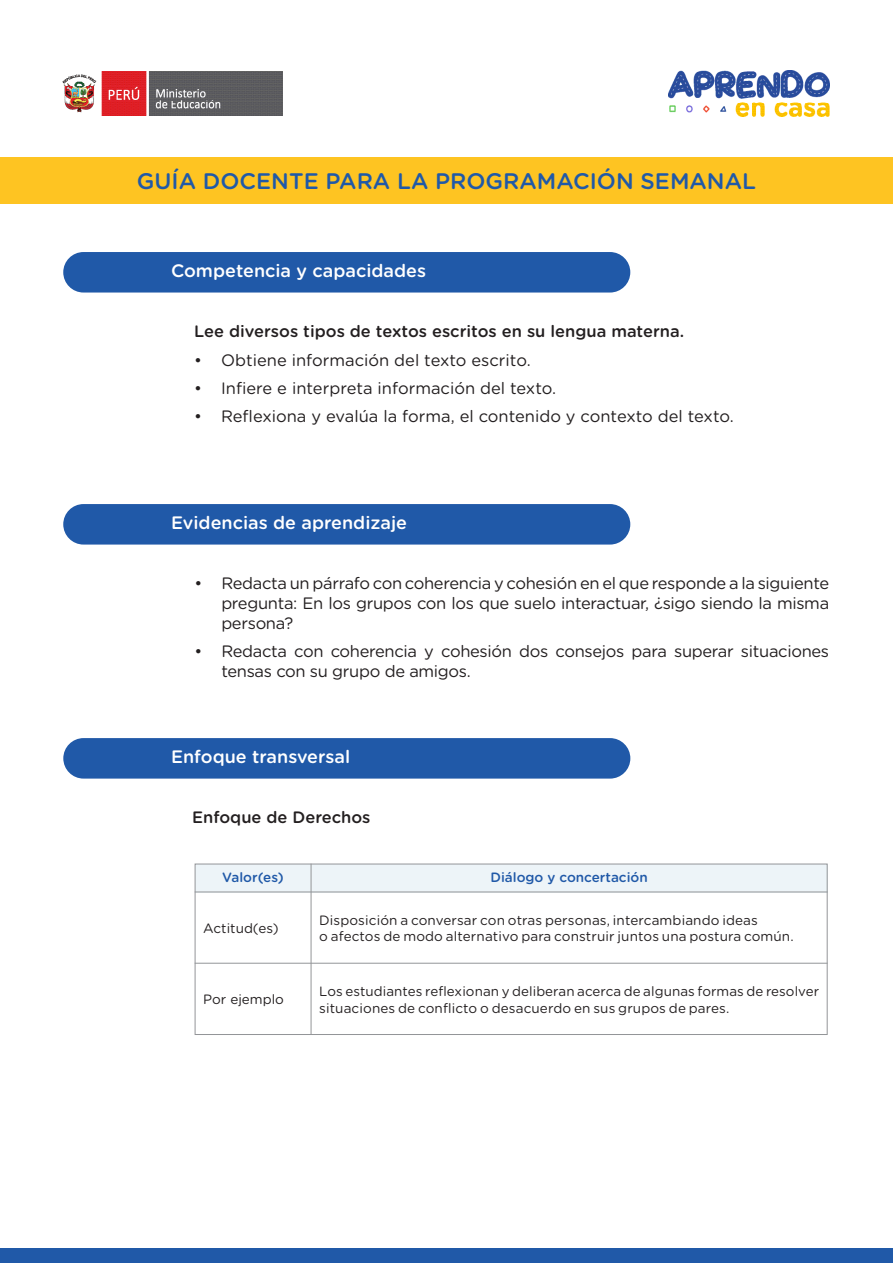
<style>
.page{position:relative;width:893px;height:1263px;background:#fff}
.page>*{position:absolute;margin:0;border:0;box-sizing:border-box;transform-origin:0 0}
.t1{font:500 22.5px "Gotham Rounded";color:#2059a8}
.t2{font:500 18px "Gotham Rounded";color:#fff}
.t3{font:16.5px/19.8px "Gotham Rounded";letter-spacing:-.02em;color:#231f20;text-align:justify}
.t4{font:16.5px "Gotham Rounded";color:#231f20}
.t5{font:500 16.5px "Gotham Rounded";color:#231f20}
.t6{font:13.5px/16.2px "Gotham Rounded";letter-spacing:.01em;color:#231f20}
.t7{font:500 13.5px "Gotham Rounded";color:#2059a8}
</style>
<div class="page">
<div style="left:0;top:1248px;width:893px;height:15px;background:#2059a8"></div>
<img style="left:62px;top:71px;width:220px;height:45px">
<img style="left:668px;top:70px;width:161px;height:47px">
<div style="left:0;top:157px;width:893px;height:47px;background:#fec422"></div>
<div style="left:63px;top:252px;width:567px;height:41px;background:#2059a8;border-radius:20px"></div>
<div style="left:63px;top:504px;width:567px;height:41px;background:#2059a8;border-radius:20px"></div>
<div style="left:63px;top:738px;width:567px;height:41px;background:#2059a8;border-radius:20px"></div>
<div style="left:195px;top:864px;width:632px;height:28px;background:#edf4f8"></div>
<div style="left:195px;top:864px;width:632px;height:171px;border:1px solid #939598"></div>
<hr style="left:311px;top:864px;width:1px;height:171px;background:#939598">
<hr style="left:195px;top:963px;width:632px;height:1px;background:#939598">
<hr style="left:195px;top:891px;width:632px;height:1px;background:#939598">
<h1 class="t1" style="left:137px;top:165px;width:621px">GUÍA DOCENTE PARA LA PROGRAMACIÓN SEMANAL</h1>
<p class="t2" style="left:171px;top:258px;width:257px">Competencia y capacidades</p>
<p class="t5" style="left:194px;top:320px;width:492px">Lee diversos tipos de textos escritos en su lengua materna.</p>
<p class="t4" style="left:194px;top:348px;width:338px">• Obtiene información del texto escrito.</p>
<p class="t4" style="left:194px;top:377px;width:363px">• Infiere e interpreta información del texto.</p>
<p class="t4" style="left:194px;top:405px;width:541px">• Reflexiona y evalúa la forma, el contenido y contexto del texto.</p>
<p class="t2" style="left:171px;top:510px;width:238px">Evidencias de aprendizaje</p>
<p class="t3" style="left:221px;top:573px;width:609px;text-indent:-27px">• Redacta un párrafo con coherencia y cohesión en el que responde a la siguiente pregunta: En los grupos con los que suelo interactuar, ¿sigo siendo la misma persona?</p>
<p class="t3" style="left:221px;top:641px;width:609px;text-indent:-27px">• Redacta con coherencia y cohesión dos consejos para superar situaciones tensas con su grupo de amigos.</p>
<p class="t2" style="left:171px;top:744px;width:181px">Enfoque transversal</p>
<p class="t5" style="left:192px;top:806px;width:180px">Enfoque de Derechos</p>
<p class="t7" style="left:222px;top:868px;width:63px">Valor(es)</p>
<p class="t7" style="left:490px;top:868px;width:159px">Diálogo y concertación</p>
<p class="t6" style="left:203px;top:919px;width:77px">Actitud(es)</p>
<p class="t6" style="left:319px;top:911px;width:440px">Disposición a conversar con otras personas, intercambiando ideas</p>
<p class="t6" style="left:319px;top:927px;width:476px">o afectos de modo alternativo para construir juntos una postura común.</p>
<p class="t6" style="left:203px;top:991px;width:82px">Por ejemplo</p>
<p class="t6" style="left:319px;top:983px;width:502px">Los estudiantes reflexionan y deliberan acerca de algunas formas de resolver situaciones de conflicto o desacuerdo en sus grupos de pares.</p>
</div>
